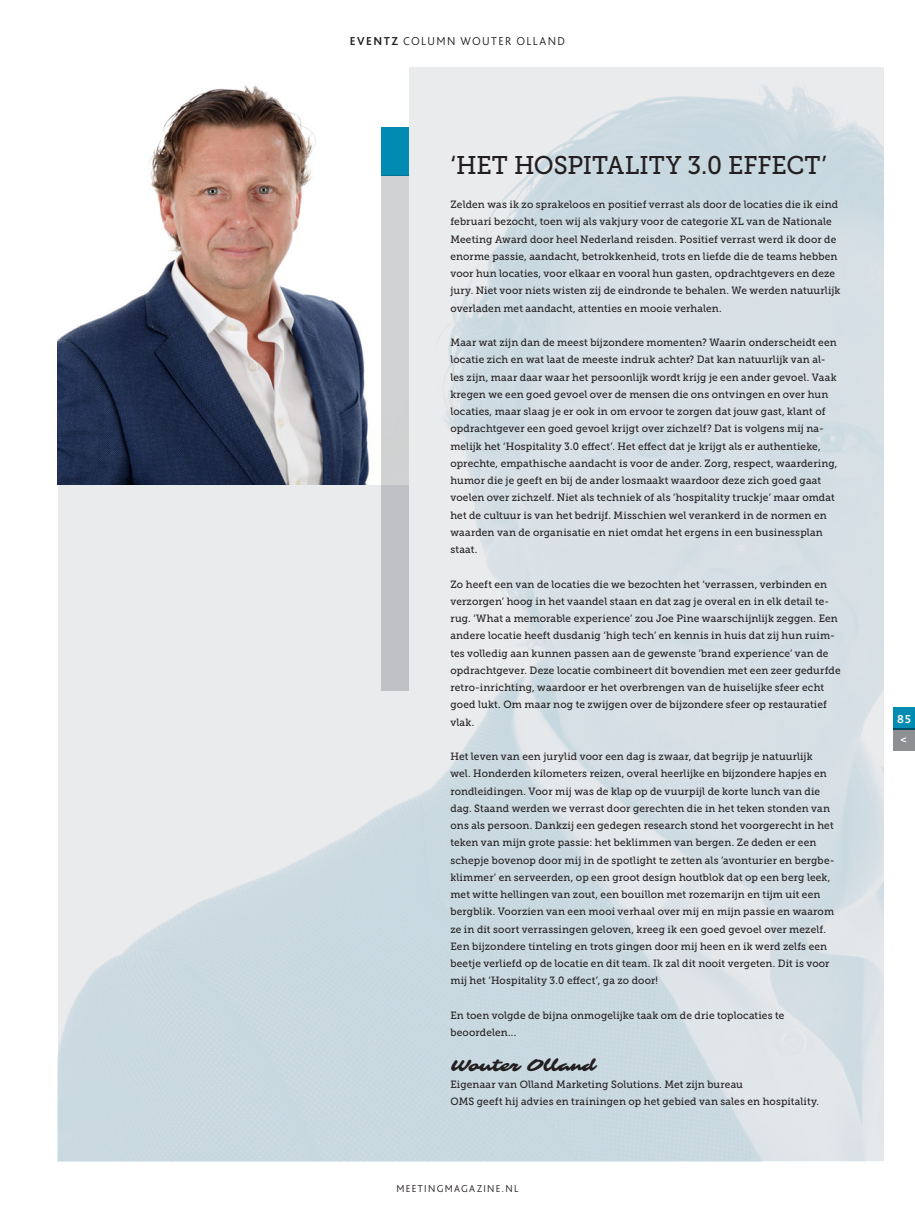
<style>
.page{position:relative;width:915px;height:1212px;background:#fff}
.page>*{position:absolute;margin:0;border:0;box-sizing:border-box;transform-origin:0 0}
.t1{font:25.5px "Museo Slab 500";letter-spacing:-.005em;color:#231f20;scale:.95 1}
.t2{font:16.5px "Sarina";letter-spacing:.005em;color:#231f20;scale:.96 1}
.t3{font:300 12px "Bliss 2";letter-spacing:.12em;color:#231f20}
.t4{font:700 12px/20.7px "Bliss 2";color:#fff}
.t5{font:10.5px/17.2px "Museo Slab 500";letter-spacing:.015em;color:#231f20;scale:.96 1}
.t6{font:300 10.5px "Bliss 2";letter-spacing:.125em;color:#231f20}
.s1{font-weight:700}
</style>
<div class="page">
<img style="left:58px;top:68px;width:825px;height:1093px">
<img style="left:58px;top:68px;width:351px;height:416px">
<div style="left:382px;top:175px;width:27px;height:516px;background:linear-gradient(to bottom,#d7d7d9,#bdbfc3)"></div>
<div style="left:382px;top:127px;width:27px;height:48px;background:#018bb3"></div>
<div style="left:892px;top:728px;width:22px;height:22px;background:#8d8f92"></div>
<div style="left:892px;top:707px;width:22px;height:22px;background:#018bb3"></div>
<p class="t3" style="left:350px;top:33px;width:217px"><span class="s1">EVENTZ</span> COLUMN WOUTER OLLAND</p>
<h1 class="t1" style="left:450px;top:150px;width:397px">‘HET HOSPITALITY 3.0 EFFECT’</h1>
<p class="t5" style="left:450px;top:196px;width:407px">Zelden was ik zo sprakeloos en positief verrast als door de locaties die ik eind februari bezocht, toen wij als vakjury voor de categorie XL van de Nationale Meeting Award door heel Nederland reisden. Positief verrast werd ik door de enorme passie, aandacht, betrokkenheid, trots en liefde die de teams hebben voor hun locaties, voor elkaar en vooral hun gasten, opdrachtgevers en deze jury. Niet voor niets wisten zij de eindronde te behalen. We werden natuurlijk overladen met aandacht, attenties en mooie verhalen.</p>
<p class="t5" style="left:450px;top:334px;width:404px">Maar wat zijn dan de meest bijzondere momenten? Waarin onderscheidt een locatie zich en wat laat de meeste indruk achter? Dat kan natuurlijk van al&shy;les zijn, maar daar waar het persoonlijk wordt krijg je een ander gevoel. Vaak kregen we een goed gevoel over de mensen die ons ontvingen en over hun locaties, maar slaag je er ook in om ervoor te zorgen dat jouw gast, klant of opdrachtgever een goed gevoel krijgt over zichzelf? Dat is volgens mij na&shy;melijk het ‘Hospitality 3.0 effect’. Het effect dat je krijgt als er authentieke, oprechte, empathische aandacht is voor de ander. Zorg, respect, waardering, humor die je geeft en bij de ander losmaakt waardoor deze zich goed gaat voelen over zichzelf. Niet als techniek of als ‘hospitality truckje’ maar omdat het de cultuur is van het bedrijf. Misschien wel verankerd in de normen en waarden van de organisatie en niet omdat het ergens in een businessplan staat.</p>
<p class="t5" style="left:450px;top:575px;width:408px">Zo heeft een van de locaties die we bezochten het ‘verrassen, verbinden en verzorgen’ hoog in het vaandel staan en dat zag je overal en in elk detail te&shy;rug. ‘What a memorable experience’ zou Joe Pine waarschijnlijk zeggen. Een andere locatie heeft dusdanig ‘high tech’ en kennis in huis dat zij hun ruim&shy;tes volledig aan kunnen passen aan de gewenste ‘brand experience’ van de opdrachtgever. Deze locatie combineert dit bovendien met een zeer gedurfde retro-inrichting, waardoor er het overbrengen van de huiselijke sfeer echt goed lukt. Om maar nog te zwijgen over de bijzondere sfeer op restauratief vlak.</p>
<p class="t5" style="left:450px;top:748px;width:401px">Het leven van een jurylid voor een dag is zwaar, dat begrijp je natuurlijk wel. Honderden kilometers reizen, overal heerlijke en bijzondere hapjes en rondleidingen. Voor mij was de klap op de vuurpijl de korte lunch van die dag. Staand werden we verrast door gerechten die in het teken stonden van ons als persoon. Dankzij een gedegen research stond het voorgerecht in het teken van mijn grote passie: het beklimmen van bergen. Ze deden er een schepje bovenop door mij in de spotlight te zetten als ‘avonturier en bergbe&shy;klimmer’ en serveerden, op een groot design houtblok dat op een berg leek, met witte hellingen van zout, een bouillon met rozemarijn en tijm uit een bergblik. Voorzien van een mooi verhaal over mij en mijn passie en waarom ze in dit soort verrassingen geloven, kreeg ik een goed gevoel over mezelf.<br>Een bijzondere tinteling en trots gingen door mij heen en ik werd zelfs een beetje verliefd op de locatie en dit team. Ik zal dit nooit vergeten. Dit is voor mij het ‘Hospitality 3.0 effect’, ga zo door!</p>
<p class="t5" style="left:450px;top:1007px;width:349px">En toen volgde de bijna onmogelijke taak om de drie toplocaties te beoordelen...</p>
<h2 class="t2" style="left:450px;top:1055px;width:153px">Wouter Olland</h2>
<p class="t5" style="left:450px;top:1076px;width:385px">Eigenaar van Olland Marketing Solutions. Met zijn bureau<br>OMS geeft hij advies en trainingen op het gebied van sales en hospitality.</p>
<p class="t6" style="left:396px;top:1182px;width:123px">MEETINGMAGAZINE.NL</p>
<p class="t4" style="left:896px;top:708px;width:16px">85 &lt;</p>
</div>
